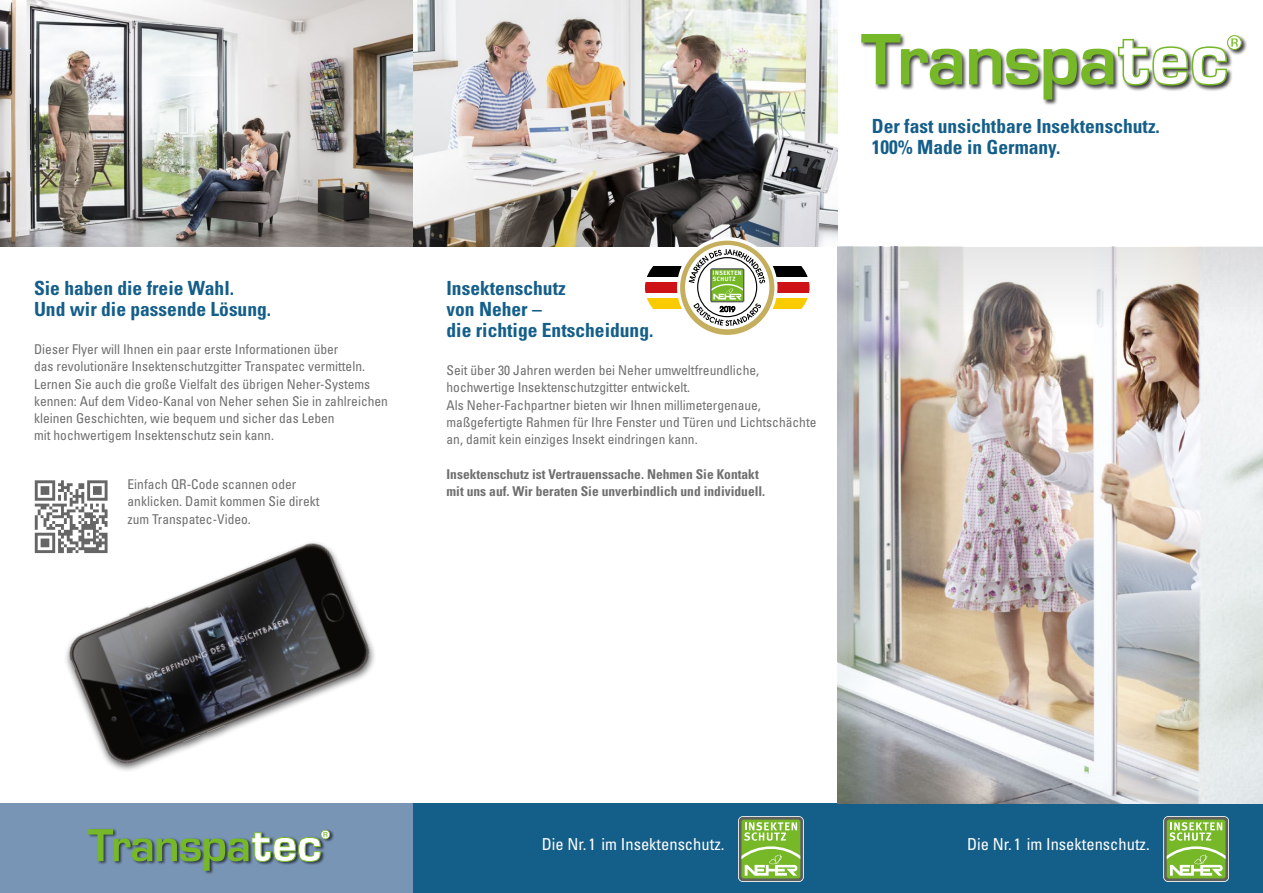
<style>
.page{position:relative;width:1263px;height:893px;background:#fff}
.page>*{position:absolute;margin:0;border:0;box-sizing:border-box;transform-origin:0 0}
.t1{font:700 condensed 19.5px/21px "Univers LT Std";color:#145e8a}
.t2{font:condensed 16.5px "Univers LT Std";color:#fff}
.t3{font:condensed 13.5px/17.2px "Univers LT Std";color:#6f6f6e}
.t4{font:700 condensed 13.5px/17.2px "Univers LT Std";color:#6f6f6e}
.t5{font:700 6.15px/5.4px "Meta";letter-spacing:.07em;color:#fff}
</style>
<div class="page">
<div style="left:838px;top:804px;width:425px;height:89px;background:#145e8a"></div>
<div style="left:412px;top:804px;width:426px;height:89px;background:#145e8a"></div>
<svg style="left:738px;top:816px;width:66px;height:66px"></svg>
<svg style="left:1163px;top:816px;width:66px;height:66px"></svg>
<img style="left:412px;top:0;width:426px;height:247px">
<div style="left:0;top:804px;width:412px;height:89px;background:#7995b6"></div>
<svg style="left:88px;top:829px;width:242px;height:42px"></svg>
<svg style="left:677px;top:237px;width:100px;height:101px"></svg>
<div style="left:680px;top:241px;width:94px;height:94px;background:#c5ae5e;border-radius:50%"></div>
<div style="left:685px;top:245px;width:84px;height:84px;background:#fff;border-radius:50%"></div>
<svg style="left:644px;top:249px;width:166px;height:77px"></svg>
<div style="left:860px;top:33px;width:387px;height:72px;background:#000;opacity:.75"></div>
<svg style="left:861px;top:34px;width:101px;height:51px"></svg>
<svg style="left:969px;top:35px;width:273px;height:65px"></svg>
<img style="left:838px;top:330px;width:425px;height:474px">
<svg style="left:838px;top:247px;width:425px;height:83px"></svg>
<img style="left:66px;top:542px;width:309px;height:229px">
<img style="left:0;top:0;width:412px;height:247px">
<svg style="left:34px;top:480px;width:76px;height:76px"></svg>
<svg style="left:35px;top:480px;width:73px;height:73px"></svg>
<h1 class="t1" style="left:34px;top:277px;width:239px">Sie haben die freie Wahl.<br>Und wir die passende Lösung.</h1>
<p class="t3" style="left:34px;top:340px;width:355px">Dieser Flyer will Ihnen ein paar erste Informationen über<br>das revolutionäre Insektenschutzgitter Transpatec vermitteln.<br>Lernen Sie auch die große Vielfalt des übrigen Neher-Systems kennen: Auf dem Video-Kanal von Neher sehen Sie in zahlreichen kleinen Geschichten, wie bequem und sicher das Leben<br>mit hochwertigem Insektenschutz sein kann.</p>
<p class="t3" style="left:128px;top:476px;width:193px">Einfach QR-Code scannen oder anklicken. Damit kommen Sie direkt zum Transpatec-Video.</p>
<p class="t5" style="left:713px;top:270px;width:30px">INSEKTEN<br>SCHUTZ</p>
<h1 class="t1" style="left:446px;top:277px;width:208px">Insektenschutz<br>von Neher –<br>die richtige Entscheidung.</h1>
<p class="t3" style="left:446px;top:361px;width:371px">Seit über 30 Jahren werden bei Neher umweltfreundliche, hochwertige Insektenschutzgitter entwickelt.<br>Als Neher-Fachpartner bieten wir Ihnen millimetergenaue, maßgefertigte Rahmen für Ihre Fenster und Türen und Lichtschächte an, damit kein einziges Insekt eindringen kann.</p>
<p class="t4" style="left:446px;top:465px;width:320px">Insektenschutz ist Vertrauenssache. Nehmen Sie Kontakt mit uns auf. Wir beraten Sie unverbindlich und individuell.</p>
<h1 class="t1" style="left:872px;top:116px;width:290px">Der fast unsichtbare Insektenschutz.<br>100% Made in Germany.</h1>
<p class="t2" style="left:542px;top:834px;width:184px">Die Nr. 1 im Insektenschutz.</p>
<p class="t2" style="left:967px;top:834px;width:184px">Die Nr. 1 im Insektenschutz.</p>
</div>
